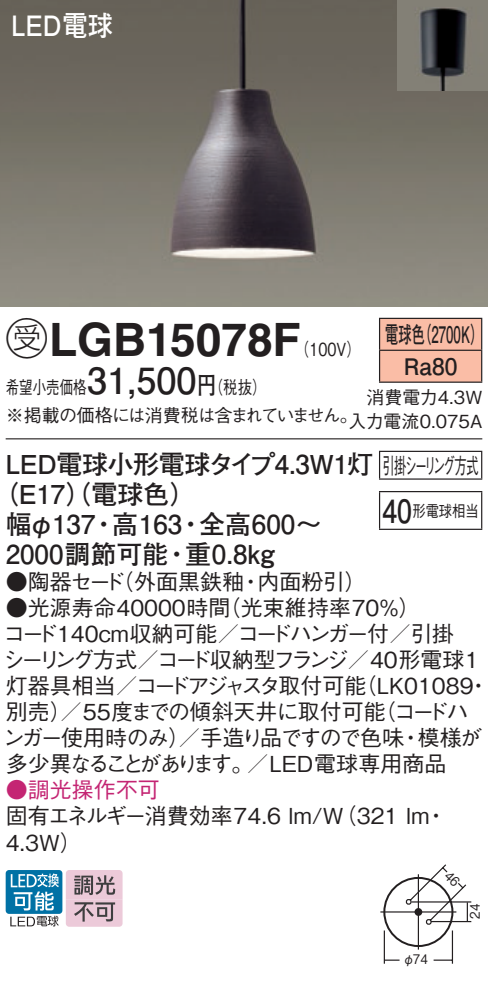
<style>
.page{position:relative;width:488px;height:984px;background:#fff}
.page>*{position:absolute;margin:0;border:0;box-sizing:border-box;transform-origin:0 0}
.t1{font:700 46px "Helvetica LT Std";color:#231f20}
.t2{font:700 28px "Futo Go B101 Pro";color:#fff;scale:.9 1}
.t3{font:700 26px "Futo Go B101 Pro";color:#231f20}
.t4{font:700 22.8px/32px "Futo Go B101 Pro";color:#231f20;text-align:center;scale:.58 1}
.t5{font:500 22px/26px "Gothic BBB Pro";color:#231f20}
.t6{font:500 22px "Gothic BBB Pro";letter-spacing:-.14em;color:#231f20;scale:.55 1}
.t7{font:500 22px "Gothic BBB Pro";color:#c42573}
.t8{font:500 18px/28px "Gothic BBB Pro";letter-spacing:-.035em;color:#231f20;scale:.75 1}
.t9{font:500 18px/24px "Gothic BBB Pro";color:#231f20;text-align:right}
.t10{font:500 18px "Gothic BBB Pro";color:#231f20;scale:.8 1}
.t11{font:500 16px "Gothic BBB Pro";color:#231f20;scale:.83 1}
.t12{font:500 13.2px "Gothic BBB Pro";color:#231f20;scale:.9 1}
.s1{font-family:"Ford Classification 1";font-weight:400;font-size:42px}
.s2{font-family:"Futo Go B101 Pro";font-weight:700;font-size:36px}
.s3{font-family:"Futo Go B101 Pro";font-weight:700;font-size:24px}
.s4{font-family:"Futo Go B101 Pro";font-weight:700;font-size:32px}
</style>
<div class="page">
<img style="left:0;top:0;width:488px;height:306px">
<img style="left:397px;top:0;width:91px;height:91px">
<div style="left:380px;top:319px;width:101px;height:62px;background:#fabda6"></div>
<hr style="left:379px;top:317px;width:103px;height:2px;background:#231f20">
<hr style="left:379px;top:319px;width:1px;height:30px;background:#231f20">
<hr style="left:481px;top:319px;width:1px;height:30px;background:#231f20">
<hr style="left:379px;top:349px;width:103px;height:2px;background:#231f20">
<hr style="left:379px;top:351px;width:1px;height:30px;background:#231f20">
<hr style="left:481px;top:351px;width:1px;height:30px;background:#231f20">
<hr style="left:379px;top:381px;width:103px;height:2px;background:#231f20">
<hr style="left:6px;top:438px;width:476px;height:1px;background:#231f20">
<svg style="left:379px;top:452px;width:1px;height:26px"></svg>
<hr style="left:379px;top:450px;width:103px;height:2px;background:#231f20">
<svg style="left:481px;top:452px;width:1px;height:26px"></svg>
<hr style="left:379px;top:478px;width:103px;height:1px;background:#231f20">
<hr style="left:379px;top:492px;width:1px;height:36px;background:#231f20">
<hr style="left:379px;top:490px;width:103px;height:2px;background:#231f20">
<hr style="left:481px;top:492px;width:1px;height:36px;background:#231f20">
<hr style="left:379px;top:528px;width:103px;height:2px;background:#231f20">
<div style="left:383px;top:876px;width:70px;height:70px;border:2px solid #231f20;border-radius:50%"></div>
<hr style="left:451px;top:930px;width:2px;height:33px;background:#231f20">
<hr style="left:383px;top:930px;width:2px;height:33px;background:#231f20">
<svg style="left:385px;top:959px;width:14px;height:1px"></svg>
<svg style="left:433px;top:959px;width:19px;height:1px"></svg>
<hr style="left:411px;top:900px;width:60px;height:2px;background:#231f20">
<hr style="left:431px;top:920px;width:40px;height:1px;background:#231f20">
<hr style="left:417px;top:873px;width:2px;height:76px;background:#231f20">
<hr style="left:380px;top:910px;width:76px;height:2px;background:#231f20">
<div style="left:6px;top:869px;width:56px;height:44px;background:#0071a5;border-radius:3px"></div>
<svg style="left:10px;top:873px;width:49px;height:53px"></svg>
<svg style="left:66px;top:870px;width:56px;height:56px;background:#c8adb9"></svg>
<svg style="left:404px;top:864px;width:64px;height:61px"></svg>
<p class="t2" style="left:11px;top:3px;width:114px">LED電球</p>
<h1 class="t1" style="left:6px;top:311px;width:296px"><span class="s1">B</span>LGB15078F</h1>
<p class="t4" style="left:385px;top:315px;width:171px">電球色（2700K）<br>Ra80</p>
<p class="t9" style="left:348px;top:383px;width:135px">消費電力4.3W入力電流0.075A</p>
<p class="t3" style="left:6px;top:443px;width:369px">LED電球小形電球タイプ4.3W1灯</p>
<p class="t3" style="left:-8px;top:473px;width:206px">（E17（）電球色）</p>
<p class="t3" style="left:6px;top:503px;width:317px">幅φ137・高163・全高600～</p>
<p class="t3" style="left:6px;top:533px;width:271px">2000調節可能・重0.8kg</p>
<p class="t5" style="left:6px;top:566px;width:362px">●陶器セード（外面黒鉄釉・内面粉引）</p>
<p class="t5" style="left:3px;top:592px;width:488px">●光源寿命40000時間（光束維持率70％）<br>コード140cm収納可能／コードハンガー付／引掛<br>シーリング方式／コード収納型フランジ／40形電球1灯器具相当／コードアジャスタ取付可能（LK01089・別売）／55度までの傾斜天井に取付可能（コードハンガー使用時のみ）／手造り品ですので色味・模様が多少異なることがあります。／LED電球専用商品</p>
<p class="t7" style="left:6px;top:772px;width:156px">●調光操作不可</p>
<p class="t5" style="left:6px;top:800px;width:443px">固有エネルギー消費効率74.6 lm/W（321 lm・<br>4.3W）</p>
<p class="t10" style="left:295px;top:334px;width:84px">（100V）</p>
<p class="t8" style="left:6px;top:370px;width:471px">希望小売価格<span class="s2">31,500</span><span class="s3">円</span>（税抜）<br>※掲載の価格には消費税は含まれていません。</p>
<p class="t6" style="left:382px;top:447px;width:176px">引掛シーリング方式</p>
<p class="t11" style="left:382px;top:497px;width:118px"><span class="s4">40</span>形電球相当</p>
<p class="t12" style="left:402px;top:948px;width:29px">φ74</p>
<p class="t12" style="left:464px;top:918px;width:18px;rotate:-90deg">24</p>
</div>
